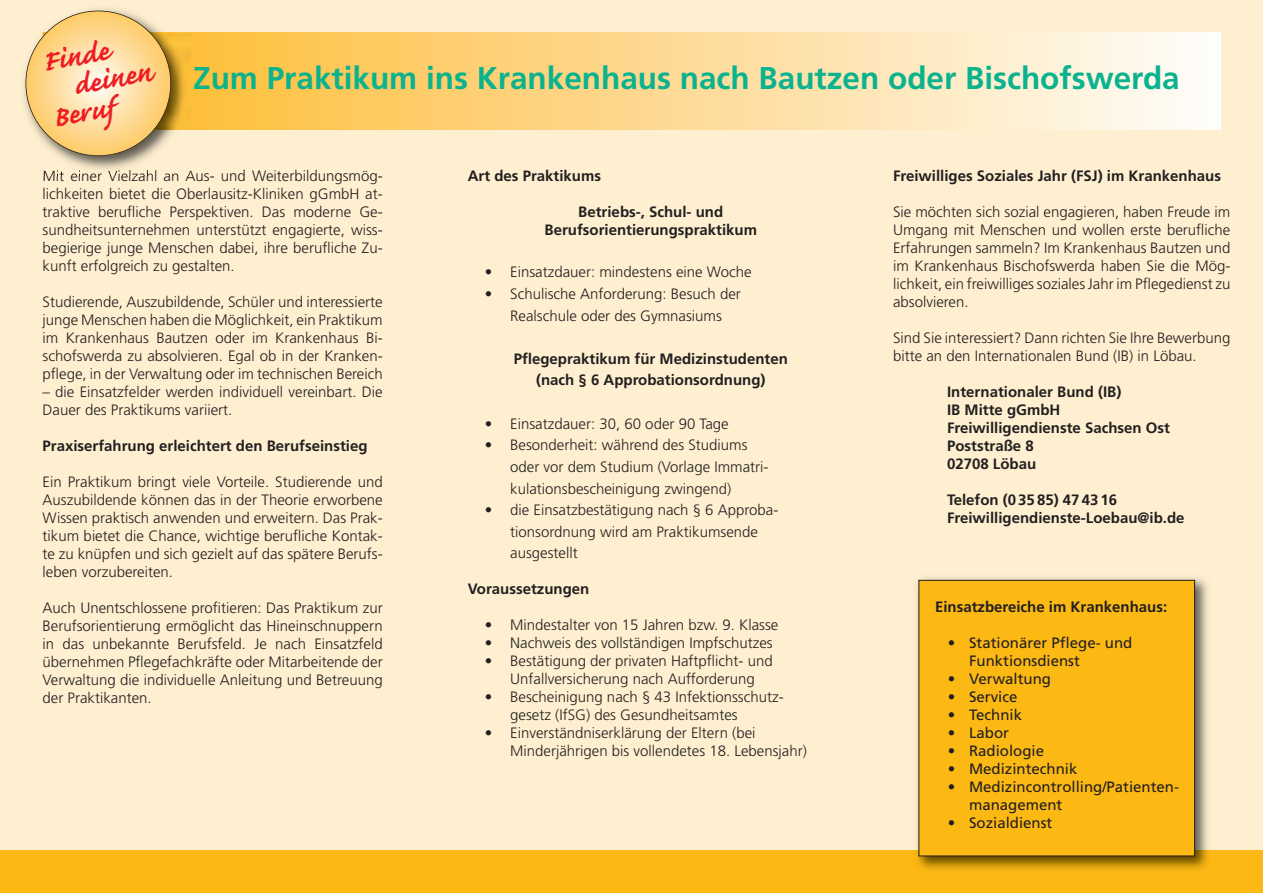
<style>
.page{position:relative;width:1263px;height:893px;background:#feefd0}
.page>*{position:absolute;margin:0;border:0;box-sizing:border-box;transform-origin:0 0}
.t1{font:700 36px "Caflisch Script";color:#ee1d23}
.t2{font:700 31.5px "Frutiger";color:#0ab38d}
.t3{font:300 15px/18px "Frutiger";color:#231f20}
.t4{font:700 15px/18px "Frutiger";color:#231f20;text-align:center}
.t5{font:15px/18px "Frutiger";color:#231f20}
</style>
<div class="page">
<svg style="left:191px;top:32px;width:1029px;height:97px"></svg>
<div style="left:0;top:850px;width:1263px;height:43px;background:#fcb914"></div>
<img style="left:917px;top:578px;width:291px;height:291px">
<div style="left:919px;top:580px;width:275px;height:276px;background:#fcb914"></div>
<div style="left:918px;top:580px;width:277px;height:276px;border:1px solid #231f20"></div>
<img style="left:24px;top:9px;width:167px;height:167px">
<img style="left:43px;top:32px;width:148px;height:97px">
<img style="left:44px;top:170px;width:147px;height:6px">
<svg style="left:26px;top:11px;width:145px;height:145px"></svg>
<h1 class="t1" style="left:40px;top:50px;width:69px;rotate:-10deg">Finde</h1>
<h1 class="t1" style="left:72px;top:73px;width:80px;rotate:-10deg">deinen</h1>
<h1 class="t1" style="left:50px;top:106px;width:63px;rotate:-10deg">Beruf</h1>
<h2 class="t2" style="left:193px;top:66px;width:988px">Zum Praktikum ins Krankenhaus nach Bautzen oder Bischofswerda</h2>
<p class="t3" style="left:43px;top:168px;width:342px;text-align:justify">Mit einer Vielzahl an Aus- und Weiterbildungsmög&shy;lichkeiten bietet die Oberlausitz-Kliniken gGmbH at&shy;traktive berufliche Perspektiven. Das moderne Ge&shy;sundheitsunternehmen unterstützt engagierte, wiss&shy;begierige junge Menschen dabei, ihre berufliche Zu&shy;kunft erfolgreich zu gestalten.</p>
<p class="t3" style="left:43px;top:294px;width:342px;text-align:justify">Studierende, Auszubildende, Schüler und interessierte junge Menschen haben die Möglichkeit, ein Praktikum im Krankenhaus Bautzen oder im Krankenhaus Bi&shy;schofswerda zu absolvieren. Egal ob in der Kranken&shy;pflege, in der Verwaltung oder im technischen Bereich</p>
<p class="t3" style="left:43px;top:384px;width:342px">– die Einsatzfelder werden individuell vereinbart. Die<br>Dauer des Praktikums variiert.</p>
<p class="t4" style="left:43px;top:438px;width:327px">Praxiserfahrung erleichtert den Berufseinstieg</p>
<p class="t3" style="left:43px;top:474px;width:342px;text-align:justify">Ein Praktikum bringt viele Vorteile. Studierende und Auszubildende können das in der Theorie erworbene Wissen praktisch anwenden und erweitern. Das Prak&shy;tikum bietet die Chance, wichtige berufliche Kontak&shy;te zu knüpfen und sich gezielt auf das spätere Berufs&shy;leben vorzubereiten.</p>
<p class="t3" style="left:43px;top:600px;width:342px;text-align:justify">Auch Unentschlossene profitieren: Das Praktikum zur Berufsorientierung ermöglicht das Hineinschnuppern in das unbekannte Berufsfeld. Je nach Einsatzfeld übernehmen Pflegefachkräfte oder Mitarbeitende der Verwaltung die individuelle Anleitung und Betreuung der Praktikanten.</p>
<p class="t4" style="left:468px;top:168px;width:135px">Art des Praktikums</p>
<p class="t4" style="left:544px;top:204px;width:214px">Betriebs-, Schul- und<br>Berufsorientierungspraktikum</p>
<p class="t3" style="left:485px;top:264px;width:268px">• Einsatzdauer: mindestens eine Woche</p>
<p class="t3" style="left:485px;top:284px;width:258px;line-height:21.6px;text-align:center">• Schulische Anforderung: Besuch der<br>Realschule oder des Gymnasiums</p>
<p class="t4" style="left:514px;top:349px;width:276px;line-height:21.6px">Pflegepraktikum für Medizinstudenten (nach § 6 Approbationsordnung)</p>
<p class="t3" style="left:485px;top:416px;width:245px">• Einsatzdauer: 30, 60 oder 90 Tage</p>
<p class="t3" style="left:510px;top:435px;width:260px;line-height:21.6px;text-indent:-26px">• Besonderheit: während des Studiums oder vor dem Studium (Vorlage Immatri&shy;kulationsbescheinigung zwingend)</p>
<p class="t3" style="left:510px;top:500px;width:270px;line-height:21.6px;text-indent:-26px">• die Einsatzbestätigung nach § 6 Approba&shy;tionsordnung wird am Praktikumsende ausgestellt</p>
<p class="t4" style="left:468px;top:581px;width:123px">Voraussetzungen</p>
<p class="t3" style="left:485px;top:617px;width:295px">• Mindestalter von 15 Jahren bzw. 9. Klasse</p>
<p class="t3" style="left:485px;top:635px;width:289px">• Nachweis des vollständigen Impfschutzes</p>
<p class="t3" style="left:485px;top:653px;width:289px;text-align:center">• Bestätigung der privaten Haftpflicht- und<br>Unfallversicherung nach Aufforderung</p>
<p class="t3" style="left:510px;top:689px;width:275px;text-indent:-26px">• Bescheinigung nach § 43 Infektionsschutz&shy;gesetz (IfSG) des Gesundheitsamtes</p>
<p class="t3" style="left:510px;top:725px;width:298px;text-indent:-26px">• Einverständniserklärung der Eltern (bei<br>Minderjährigen bis vollendetes 18. Lebensjahr)</p>
<p class="t4" style="left:893px;top:168px;width:330px">Freiwilliges Soziales Jahr (FSJ) im Krankenhaus</p>
<p class="t3" style="left:893px;top:204px;width:339px;text-align:justify">Sie möchten sich sozial engagieren, haben Freude im Umgang mit Menschen und wollen erste berufliche Erfahrungen sammeln? Im Krankenhaus Bautzen und im Krankenhaus Bischofswerda haben Sie die Mög&shy;lichkeit, ein freiwilliges soziales Jahr im Pflegedienst zu absolvieren.</p>
<p class="t3" style="left:893px;top:330px;width:339px">Sind Sie interessiert? Dann richten Sie Ihre Bewerbung bitte an den Internationalen Bund (IB) in Löbau.</p>
<p class="t4" style="left:947px;top:384px;width:225px;text-align:left">Internationaler Bund (IB)<br>IB Mitte gGmbH<br>Freiwilligendienste Sachsen Ost<br>Poststraße 8<br>02708 Löbau</p>
<p class="t4" style="left:947px;top:492px;width:239px;text-align:left">Telefon (0 35 85) 47 43 16<br>Freiwilligendienste-Loebau@ib.de</p>
<p class="t4" style="left:935px;top:599px;width:234px">Einsatzbereiche im Krankenhaus:</p>
<p class="t5" style="left:969px;top:635px;width:165px;text-indent:-21px">• Stationärer Pflege- und<br>Funktionsdienst</p>
<p class="t5" style="left:948px;top:671px;width:105px">• Verwaltung</p>
<p class="t5" style="left:948px;top:689px;width:71px">• Service</p>
<p class="t5" style="left:948px;top:707px;width:76px">• Technik</p>
<p class="t5" style="left:948px;top:725px;width:63px">• Labor</p>
<p class="t5" style="left:948px;top:743px;width:98px">• Radiologie</p>
<p class="t5" style="left:948px;top:761px;width:131px">• Medizintechnik</p>
<p class="t5" style="left:969px;top:779px;width:211px;text-indent:-21px">• Medizincontrolling/Patienten&shy;management</p>
<p class="t5" style="left:948px;top:815px;width:106px">• Sozialdienst</p>
</div>
